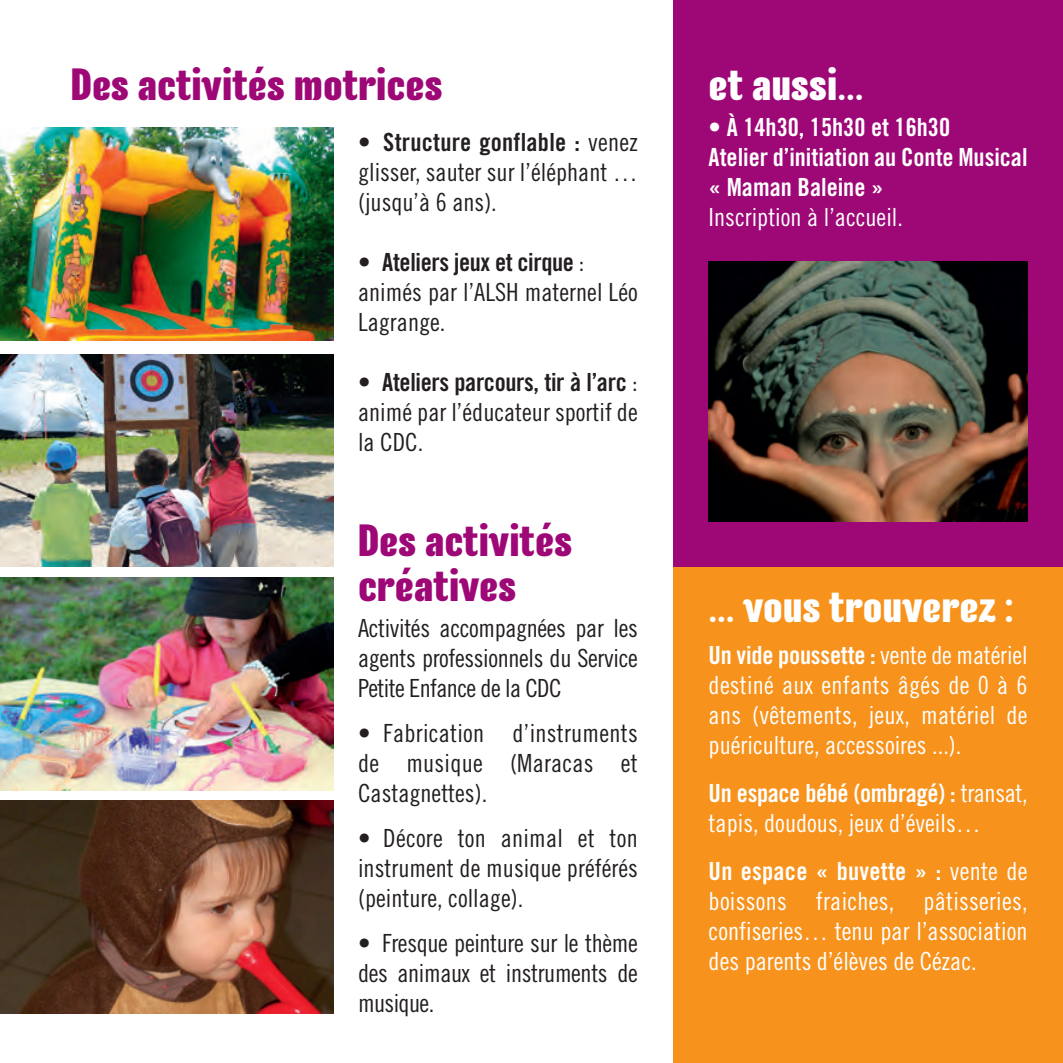
<style>
.page{position:relative;width:1063px;height:1063px;background:#fff}
.page>*{position:absolute;margin:0;border:0;box-sizing:border-box;transform-origin:0 0}
.t1{font:800 45px/45px "Kurry Pro";color:#9d0876}
.t2{font:800 45px "Kurry Pro";color:#fff}
.t3{font:25px/30px "Trade Gothic Cond Eighteen";color:#231f20;text-align:justify}
.t4{font:25px/30px "Trade Gothic Cond Eighteen";color:#fff;text-align:justify}
.t5{font:25px/30px "Trade Gothic Bold Cond Twenty";color:#fff}
.t6{font:25px "Trade Gothic Bold Cond Twenty";letter-spacing:-.015em;color:#231f20}
.t7{font:25px "Trade Gothic Bold Cond Twenty";letter-spacing:.01em;color:#231f20}
.s1{font-family:"Trade Gothic Cond Eighteen"}
</style>
<div class="page">
<div style="left:673px;top:0;width:390px;height:1063px;background:#9d0876"></div>
<div style="left:673px;top:567px;width:390px;height:496px;background:#f7931d"></div>
<img style="left:709px;top:261px;width:319px;height:261px">
<img style="left:0;top:801px;width:333px;height:212px">
<img style="left:0;top:578px;width:333px;height:212px">
<img style="left:0;top:128px;width:333px;height:212px">
<img style="left:0;top:354px;width:333px;height:213px">
<h1 class="t1" style="left:71px;top:65px;width:373px">Des activités motrices</h1>
<p class="t7" style="left:358px;top:133px;width:281px"><span class="s1">•</span> Structure gonflable : <span class="s1">venez</span></p>
<p class="t3" style="left:358px;top:159px;width:281px">glisser, sauter sur l’éléphant … (jusqu’à 6 ans).</p>
<p class="t6" style="left:358px;top:253px;width:228px"><span class="s1">•</span> Ateliers jeux et cirque <span class="s1">:</span></p>
<p class="t3" style="left:358px;top:279px;width:281px">animés par l’ALSH maternel Léo<br>Lagrange.</p>
<p class="t6" style="left:358px;top:373px;width:281px"><span class="s1">•</span> Ateliers parcours, tir à l’arc <span class="s1">:</span></p>
<p class="t3" style="left:358px;top:399px;width:281px">animé par l’éducateur sportif de la CDC.</p>
<h1 class="t1" style="left:358px;top:521px;width:216px">Des activités créatives</h1>
<p class="t3" style="left:358px;top:615px;width:281px">Activités accompagnées par les agents professionnels du Service Petite Enfance de la CDC</p>
<p class="t3" style="left:358px;top:720px;width:281px">• Fabrication d’instruments de musique (Maracas et Castagnettes).</p>
<p class="t3" style="left:358px;top:825px;width:281px">• Décore ton animal et ton instrument de musique préférés (peinture, collage).</p>
<p class="t3" style="left:358px;top:930px;width:281px">• Fresque peinture sur le thème des animaux et instruments de musique.</p>
<h1 class="t2" style="left:709px;top:68px;width:156px">et aussi…</h1>
<p class="t5" style="left:709px;top:114px;width:320px">• À 14h30, 15h30 et 16h30<br>Atelier d’initiation au Conte Musical « Maman Baleine »</p>
<p class="t4" style="left:709px;top:204px;width:196px">Inscription à l’accueil.</p>
<h1 class="t2" style="left:709px;top:590px;width:307px">… vous trouverez :</h1>
<p class="t5" style="left:709px;top:642px;width:320px">Un vide poussette : <span class="s1">vente de matériel</span></p>
<p class="t4" style="left:709px;top:672px;width:320px">destiné aux enfants âgés de 0 à 6 ans (vêtements, jeux, matériel de puériculture, accessoires ...).</p>
<p class="t5" style="left:709px;top:780px;width:320px">Un espace bébé (ombragé) : <span class="s1">transat,</span></p>
<p class="t4" style="left:709px;top:810px;width:274px">tapis, doudous, jeux d’éveils…</p>
<p class="t5" style="left:709px;top:858px;width:320px">Un espace « buvette » : <span class="s1">vente de</span></p>
<p class="t4" style="left:709px;top:888px;width:320px">boissons fraiches, pâtisseries, confiseries… tenu par l’association des parents d’élèves de Cézac.</p>
</div>
